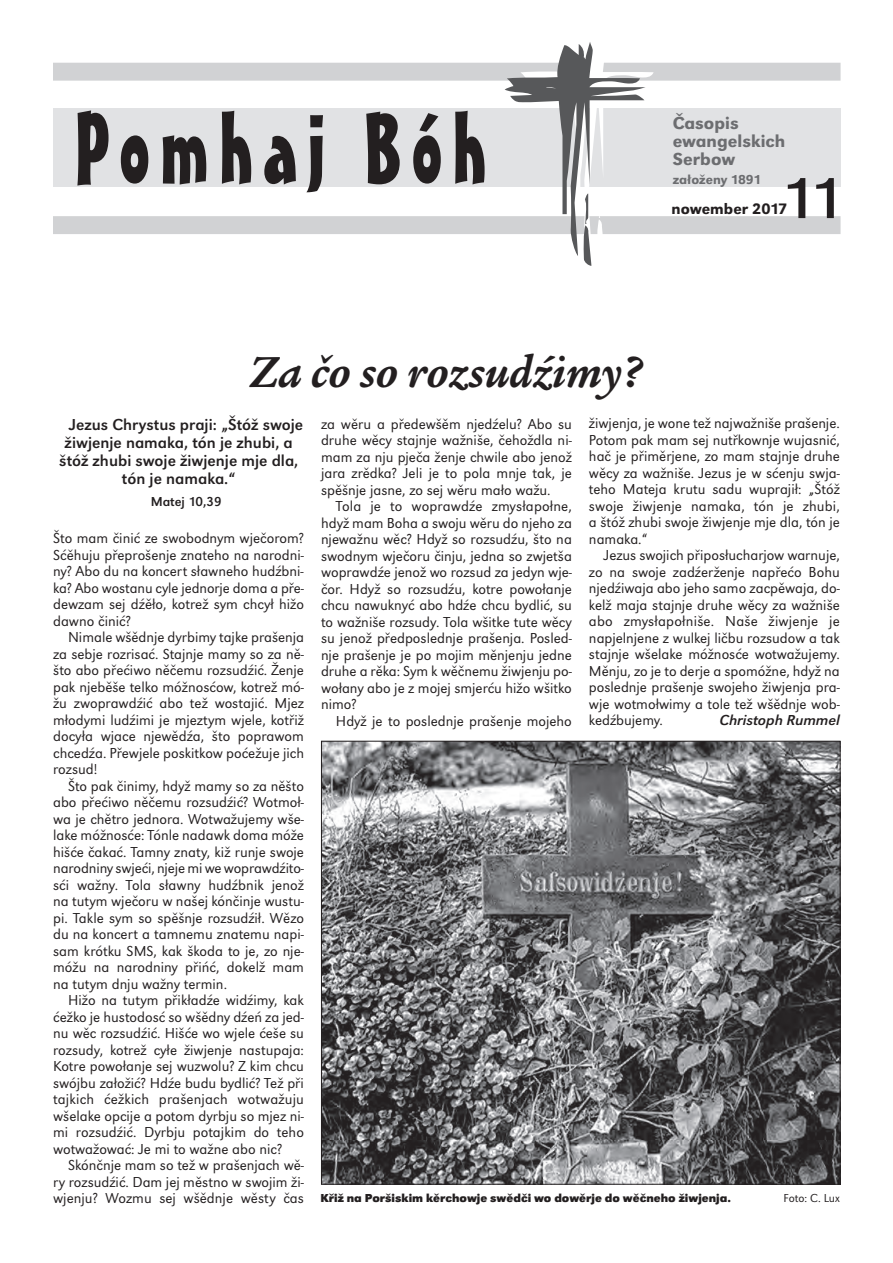
<style>
.page{position:relative;width:893px;height:1263px;background:#fff}
.page>*{position:absolute;margin:0;border:0;box-sizing:border-box;transform-origin:0 0}
.t1{font:60px "URW Grotesk TEE";color:#231f20}
.t2{font:italic 700 45px "Legacy Ser Itc TEE";color:#231f20}
.t3{font:500 18px/18px "URW Grotesk TEE";color:#6c6d70}
.t4{font:16.5px "URW Grotesk TEE";color:#231f20}
.t5{font:500 15.75px "URW Grotesk TEE";color:#231f20}
.t6{font:15px/16.5px "URW Grotesk TEE Ligh";color:#231f20;text-align:justify}
.t7{font:italic 15px "URW Grotesk TEE";color:#231f20}
.t8{font:500 13.5px "URW Grotesk TEE";color:#6c6d70}
.t9{font:13.5px "URW Grotesk TEE";color:#231f20}
.t10{font:700 12px "URW Grotesk TEE";color:#231f20}
.t11{font:12px "URW Grotesk TEE Ligh";color:#231f20}
</style>
<div class="page">
<div style="left:53px;top:216px;width:787px;height:18px;background:#d1d2d4"></div>
<div style="left:53px;top:109px;width:787px;height:78px;background:#e1e2e4"></div>
<div style="left:53px;top:63px;width:787px;height:18px;background:#d1d2d4"></div>
<svg style="left:505px;top:42px;width:154px;height:224px"></svg>
<svg style="left:77px;top:110px;width:32px;height:76px"></svg>
<svg style="left:121px;top:135px;width:27px;height:49px"></svg>
<svg style="left:163px;top:135px;width:43px;height:50px"></svg>
<svg style="left:222px;top:111px;width:29px;height:73px"></svg>
<svg style="left:264px;top:136px;width:32px;height:49px"></svg>
<svg style="left:306px;top:115px;width:17px;height:77px"></svg>
<svg style="left:366px;top:112px;width:34px;height:72px"></svg>
<svg style="left:413px;top:113px;width:28px;height:71px"></svg>
<svg style="left:455px;top:111px;width:29px;height:73px"></svg>
<img style="left:323px;top:743px;width:515px;height:440px">
<p class="t3" style="left:673px;top:115px;width:114px">Časopis ewangelskich<br>Serbow</p>
<p class="t8" style="left:673px;top:174px;width:90px">załoženy 1891</p>
<p class="t5" style="left:672px;top:202px;width:117px">nowember 2017</p>
<h1 class="t1" style="left:781px;top:175px;width:64px">11</h1>
<h2 class="t2" style="left:250px;top:352px;width:394px">Za čo so rozsudźimy?</h2>
<p class="t4" style="left:69px;top:418px;width:236px">Jezus Chrystus praji: „Štóž swoje</p>
<p class="t4" style="left:65px;top:436px;width:230px">žiwjenje namaka, tón je zhubi, a</p>
<p class="t4" style="left:59px;top:454px;width:241px">štóž zhubi swoje žiwjenje mje dla,</p>
<p class="t4" style="left:122px;top:472px;width:115px">tón je namaka.“</p>
<p class="t9" style="left:151px;top:497px;width:72px">Matej 10,39</p>
<p class="t6" style="left:53px;top:531px;width:252px">Što mam činić ze swobodnym wječorom?<br>Sćěhuju přeprošenje znateho na narodni&shy;ny? Abo du na koncert sławneho hudźbni&shy;ka? Abo wostanu cyle jednorje doma a pře&shy;dewzam sej dźěło, kotrež sym chcył hižo dawno činić?</p>
<p class="t6" style="left:53px;top:630px;width:252px;text-indent:15px">Nimale wšědnje dyrbimy tajke prašenja za sebje rozrisać. Stajnje mamy so za ně&shy;što abo přećiwo něčemu rozsudźić. Že nje pak njeběše telko móžno sćow, kotrež mó&shy;žu zwopraw dźić abo tež wostajić. Mjez mło dymi ludźimi je mjeztym wjele, kotřiž docyła wjace nje wědźa, što poprawom chce dźa. Přewjele poskitkow poće žuje jich rozsud!</p>
<p class="t6" style="left:53px;top:778px;width:252px;text-indent:15px">Što pak činimy, hdyž mamy so za něšto abo přećiwo něče mu rozsudźić? Wotmoł&shy;wa je chětro jednora. Wotwažujemy wše&shy;la ke móžnosće: Tónle nadawk doma móže hišće čakać. Tamny znaty, kiž runje swoje narodniny swjeći, njeje mi we woprawdźito&shy;sći wažny. Tola sławny hudźbnik jenož na tu tym wječoru w našej kónčinje wustu&shy;pi. Takle sym so spěšnje rozsudźił. Wězo du na koncert a tamnemu znatemu napi&shy;sam krótku SMS, kak škoda to je, zo nje&shy;móžu na narodniny přińć, dokelž mam na tutym dnju wažny termin.</p>
<p class="t6" style="left:53px;top:993px;width:252px;text-indent:15px">Hižo na tutym přikładźe wi dźi my, kak ćežko je hustodosć so wšědny dźeń za jed&shy;nu wěc rozsudźić. Hišće wo wjele ćeše su rozsudy, kotrež cyłe žiwjenje nastupaja:<br>Kotre powołanje sej wuzwolu? Z kim chcu swójbu załožić? Hdźe budu bydlić? Tež při tajkich ćežkich prašenjach wotwažuju wše la ke opcije a potom dyrbju so mjez ni&shy;mi rozsudźić. Dyrbju potajkim do teho wot wažować: Je mi to wažne abo nic?</p>
<p class="t6" style="left:53px;top:1158px;width:252px;text-indent:15px">Skónčnje mam so tež w prašenjach wě&shy;ry rozsudźić. Dam jej městno w swojim ži&shy;wjenju? Wozmu sej wšědnje wěsty čas</p>
<p class="t6" style="left:589px;top:416px;width:252px">ži wje nja, je wone tež najwažniše prašenje.<br>Potom pak mam sej nutřkownje wu jasnić, hač je přiměrjene, zo mam stajnje druhe wěcy za waž niše. Jezus je w sćenju swja&shy;teho Mateja krutu sadu wuprajił: „Štóž swoje žiwjenje namaka, tón je zhubi, a štóž zhu bi swoje žiwjenje mje dla, tón je namaka.“</p>
<p class="t6" style="left:589px;top:548px;width:252px;text-indent:15px">Jezus swojich připosłucha rjow warnuje, zo na swoje za dźer ženje napřećo Bohu nje dźiwaja abo jeho samo zacpě waja, do&shy;kelž maja stajnje druhe wěcy za wažniše abo zmy sła połniše. Naše žiwjenje je napjelnje ne z wulkej ličbu roz su dow a tak staj nje wšelake móžnosće wot wa žujemy.<br>Mě nju, zo je to de rje a spomóžne, hdyž na po slednje prašenje swojeho žiwje nja pra&shy;wje wot mołwimy a tole tež wšědnje wob&shy;kedźbujemy.</p>
<p class="t6" style="left:321px;top:416px;width:252px">za wěru a předewšěm njedźelu? Abo su druhe wěcy stajnje wažniše, čehoždla ni&shy;mam za nju pječa ženje chwile abo jenož jara zrědka? Jeli je to pola mnje tak, je spěšnje jasne, zo sej wěru mało wažu.</p>
<p class="t6" style="left:321px;top:499px;width:252px;text-indent:15px">Tola je to woprawdźe zmysłapołne, hdyž mam Boha a swoju wěru do njeho za njewažnu wěc? Hdyž so rozsudźu, što na swodnym wječoru činju, jedna so zwjetša woprawdźe jenož wo rozsud za jedyn wje&shy;čor. Hdyž so rozsudźu, kotre po wołanje chcu nawuknyć abo hdźe chcu bydlić, su to wažniše rozsudy. Tola wšitke tute wěcy su jenož předposlednje praše nja. Posled&shy;nje prašenje je po mojim měnjenju jedne druhe a rěka: Sym k wěčnemu žiwje nju po&shy;wołany abo je z mojej smjerću hižo wšitko nimo?</p>
<p class="t6" style="left:336px;top:713px;width:237px">Hdyž je to poslednje praše nje mojeho</p>
<p class="t7" style="left:719px;top:714px;width:122px">Christoph Rummel</p>
<p class="t10" style="left:320px;top:1193px;width:412px">Křiž na Poršiskim kěrchowje swědči wo dowěrje do wěčneho žiwjenja.</p>
<p class="t11" style="left:783px;top:1193px;width:58px">Foto: C. Lux</p>
</div>
